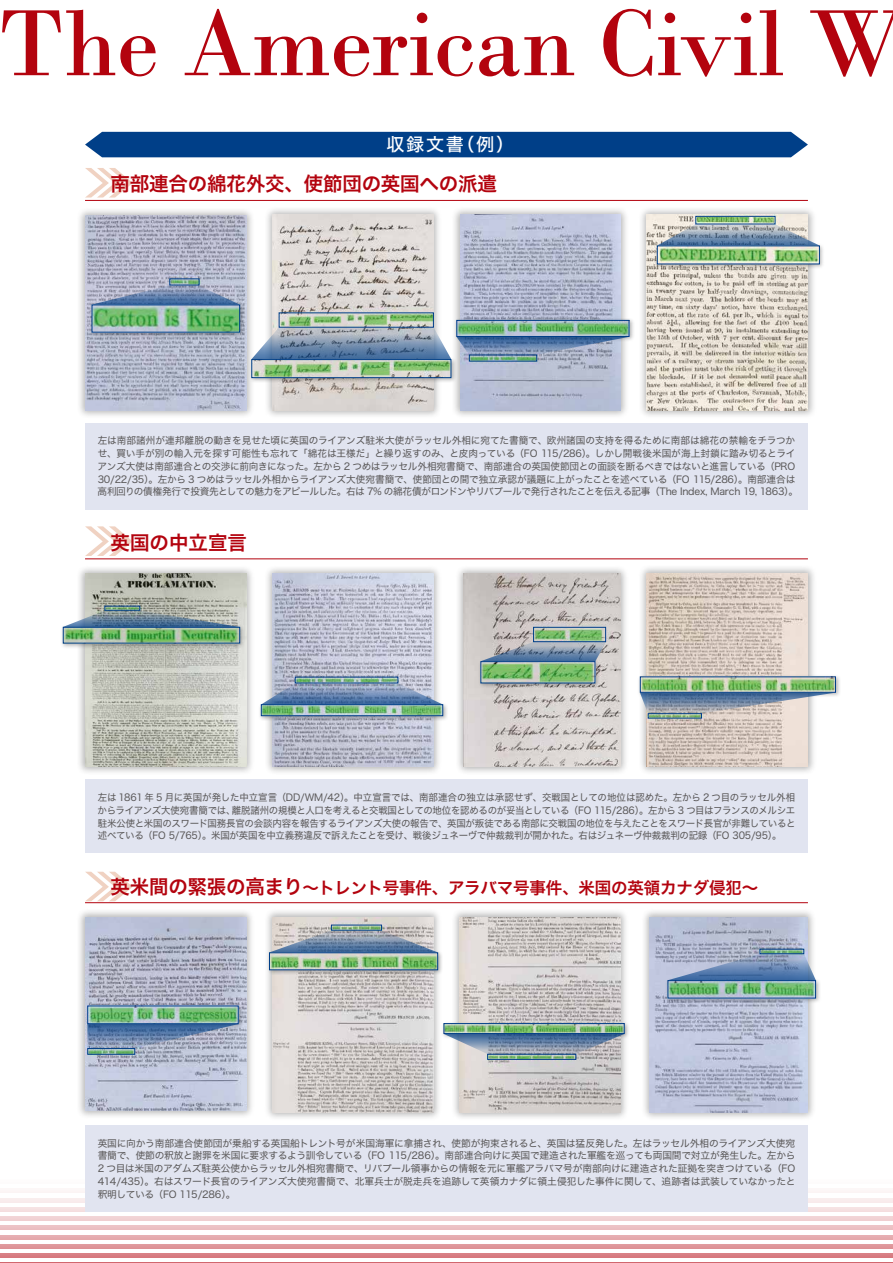
<style>
.page{position:relative;width:893px;height:1263px;background:#fff}
.page>*{position:absolute;margin:0;border:0;box-sizing:border-box;transform-origin:0 0}
.t1{font:99px "Bodoni";letter-spacing:-.01em;color:#b3030e}
.t2{font:19.5px "Hira Kaku Std W6";letter-spacing:-.01em;color:#b3030e}
.t3{font:18px "Hira Kaku Std W5";color:#fff}
.t4{font:16.5px "Hira Kaku Std W6";letter-spacing:-.01em;color:#b3030e}
.t5{font:9.75px/12.8px "Hira Kaku Std W4";letter-spacing:-.025em;color:#595757;text-align:justify}
.s1{font-size:19.5px}
</style>
<div class="page">
<hr style="left:0;top:1262px;width:893px;height:1px;background:#b3030e">
<div style="left:0;top:1253px;width:893px;height:5px;background:#d77c82"></div>
<hr style="left:0;top:1244px;width:893px;height:4px;background:#df969a">
<hr style="left:0;top:1235px;width:893px;height:4px;background:#e5acb0">
<div style="left:0;top:1225px;width:893px;height:5px;background:#ecc1c4"></div>
<div style="left:0;top:1216px;width:893px;height:5px;background:#f1d2d4"></div>
<hr style="left:0;top:1207px;width:893px;height:4px;background:#f5e1e2">
<hr style="left:0;top:1198px;width:893px;height:4px;background:#f9eced">
<div style="left:0;top:1188px;width:893px;height:5px;background:#fcf6f6"></div>
<div style="left:76px;top:207px;width:179px;height:212px;background:#000;opacity:.3"></div>
<img style="left:85px;top:216px;width:162px;height:194px">
<div style="left:89px;top:302px;width:156px;height:36px;background:#000;opacity:.3"></div>
<img style="left:94px;top:307px;width:144px;height:23px">
<svg style="left:92px;top:285px;width:148px;height:20px;background:#7e91b4"></svg>
<div style="left:263px;top:206px;width:179px;height:213px;background:#000;opacity:.3"></div>
<img style="left:272px;top:215px;width:162px;height:195px">
<div style="left:249px;top:357px;width:208px;height:26px;background:#000;opacity:.3"></div>
<img style="left:253px;top:361px;width:196px;height:15px">
<div style="left:251px;top:359px;width:200px;height:19px;border:1px solid #003f88"></div>
<div style="left:279px;top:313px;width:155px;height:15px;border:1px solid #003f88"></div>
<div style="left:451px;top:206px;width:178px;height:213px;background:#000;opacity:.3"></div>
<img style="left:460px;top:215px;width:161px;height:195px">
<div style="left:454px;top:318px;width:181px;height:24px;background:#000;opacity:.3"></div>
<img style="left:458px;top:322px;width:169px;height:6px">
<div style="left:456px;top:320px;width:173px;height:17px;border:1px solid #003f88"></div>
<div style="left:638px;top:206px;width:178px;height:213px;background:#000;opacity:.3"></div>
<img style="left:647px;top:215px;width:161px;height:195px">
<div style="left:654px;top:243px;width:171px;height:27px;background:#000;opacity:.3"></div>
<img style="left:659px;top:248px;width:159px;height:14px">
<div style="left:695px;top:216px;width:80px;height:8px;border:1px solid #003f88"></div>
<svg style="left:657px;top:224px;width:163px;height:22px;background:#91a1b4"></svg>
<img style="left:251px;top:328px;width:378px;height:31px">
<div style="left:85px;top:132px;width:723px;height:25px;background:#003f88"></div>
<div style="left:85px;top:423px;width:723px;height:86px;background:#e1e4f0"></div>
<hr style="left:85px;top:200px;width:723px;height:1px;background:#b3030e">
<svg style="left:85px;top:168px;width:48px;height:30px"></svg>
<div style="left:638px;top:564px;width:178px;height:212px;background:#000;opacity:.3"></div>
<img style="left:646px;top:573px;width:162px;height:194px">
<div style="left:637px;top:674px;width:204px;height:24px;background:#000;opacity:.3"></div>
<img style="left:642px;top:678px;width:192px;height:13px">
<div style="left:640px;top:676px;width:196px;height:17px;border:1px solid #003f88"></div>
<div style="left:648px;top:713px;width:54px;height:5px;border:1px solid #003f88"></div>
<svg style="left:640px;top:693px;width:196px;height:20px;background:#97a3b5"></svg>
<div style="left:76px;top:564px;width:179px;height:212px;background:#000;opacity:.3"></div>
<img style="left:85px;top:573px;width:162px;height:194px">
<div style="left:60px;top:624px;width:186px;height:25px;background:#000;opacity:.3"></div>
<img style="left:65px;top:629px;width:173px;height:12px">
<div style="left:63px;top:627px;width:177px;height:16px;border:1px solid #003f88"></div>
<div style="left:105px;top:606px;width:35px;height:4px;border:1px solid #003f88"></div>
<svg style="left:63px;top:610px;width:177px;height:17px;background:#8598a6"></svg>
<div style="left:263px;top:564px;width:179px;height:212px;background:#000;opacity:.3"></div>
<img style="left:272px;top:573px;width:162px;height:194px">
<div style="left:259px;top:702px;width:190px;height:19px;background:#000;opacity:.3"></div>
<img style="left:263px;top:706px;width:178px;height:8px">
<div style="left:261px;top:704px;width:182px;height:12px;border:1px solid #003f88"></div>
<svg style="left:261px;top:683px;width:182px;height:22px;background:#7c94b7"></svg>
<div style="left:455px;top:564px;width:174px;height:212px;background:#000;opacity:.3"></div>
<img style="left:463px;top:573px;width:158px;height:194px">
<div style="left:478px;top:659px;width:123px;height:29px;background:#000;opacity:.3"></div>
<img style="left:482px;top:663px;width:111px;height:18px">
<div style="left:480px;top:661px;width:115px;height:22px;border:1px solid #003f88"></div>
<div style="left:533px;top:627px;width:73px;height:15px;border:1px solid #003f88"></div>
<svg style="left:480px;top:642px;width:126px;height:19px;background:#8a99ae"></svg>
<div style="left:85px;top:780px;width:723px;height:73px;background:#e1e4f0"></div>
<hr style="left:85px;top:558px;width:723px;height:1px;background:#b3030e">
<svg style="left:85px;top:526px;width:48px;height:30px"></svg>
<div style="left:76px;top:908px;width:179px;height:211px;background:#000;opacity:.3"></div>
<img style="left:85px;top:917px;width:162px;height:193px">
<div style="left:85px;top:1003px;width:159px;height:27px;background:#000;opacity:.3"></div>
<img style="left:89px;top:1008px;width:148px;height:14px">
<div style="left:87px;top:1006px;width:152px;height:18px;border:1px solid #003f88"></div>
<div style="left:87px;top:1048px;width:48px;height:6px;border:1px solid #003f88"></div>
<svg style="left:87px;top:1024px;width:152px;height:24px;background:#748baf"></svg>
<div style="left:263px;top:908px;width:179px;height:213px;background:#000;opacity:.3"></div>
<img style="left:272px;top:917px;width:162px;height:195px">
<div style="left:267px;top:950px;width:176px;height:25px;background:#000;opacity:.3"></div>
<img style="left:271px;top:954px;width:165px;height:14px">
<div style="left:269px;top:952px;width:169px;height:18px;border:1px solid #003f88"></div>
<svg style="left:269px;top:930px;width:169px;height:22px;background:#8f9db0"></svg>
<div style="left:451px;top:908px;width:178px;height:213px;background:#000;opacity:.3"></div>
<img style="left:459px;top:917px;width:162px;height:195px">
<div style="left:441px;top:1021px;width:189px;height:18px;background:#000;opacity:.3"></div>
<img style="left:446px;top:1025px;width:177px;height:7px">
<div style="left:444px;top:1023px;width:181px;height:11px;border:1px solid #003f88"></div>
<div style="left:487px;top:1054px;width:89px;height:6px;border:1px solid #003f88"></div>
<svg style="left:444px;top:1034px;width:181px;height:20px;background:#8496af"></svg>
<div style="left:641px;top:908px;width:175px;height:213px;background:#000;opacity:.3"></div>
<img style="left:650px;top:917px;width:158px;height:195px">
<div style="left:665px;top:978px;width:156px;height:26px;background:#000;opacity:.3"></div>
<img style="left:670px;top:982px;width:144px;height:14px">
<div style="left:668px;top:980px;width:148px;height:18px;border:1px solid #003f88"></div>
<div style="left:760px;top:949px;width:44px;height:5px;border:1px solid #003f88"></div>
<svg style="left:668px;top:954px;width:148px;height:26px;background:#8299bd"></svg>
<div style="left:85px;top:1125px;width:723px;height:86px;background:#e1e4f0"></div>
<hr style="left:85px;top:902px;width:723px;height:1px;background:#b3030e">
<svg style="left:85px;top:872px;width:48px;height:29px"></svg>
<h1 class="t1" style="left:-1px;top:-16px;width:906px">The American Civil W</h1>
<h3 class="t3" style="left:386px;top:131px;width:129px">収録文書（例）</h3>
<h2 class="t2" style="left:110px;top:169px;width:388px">南部連合の綿花外交、使節団の英国への派遣</h2>
<p class="t5" style="left:98px;top:434px;width:702px;text-align:left">左は南部諸州が連邦離脱の動きを見せた頃に英国のライアンズ駐米大使がラッセル外相に宛てた書簡で、欧州諸国の支持を得るために南部は綿花の禁輸をチラつかせ、買い手が別の輸入元を探す可能性も忘れて「綿花は王様だ」と繰り返すのみ、と皮肉っている（FO 115/286）。しかし開戦後米国が海上封鎖に踏み切るとライアンズ大使は南部連合との交渉に前向きになった。左から 2 つめはラッセル外相宛書簡で、南部連合の英国使節団との面談を断るべきではないと進言している（PRO 30/22/35）。左から 3 つめはラッセル外相からライアンズ大使宛書簡で、使節団との間で独立承認が議題に上がったことを述べている（FO 115/286）。南部連合は高利回りの債権発行で投資先としての魅力をアピールした。右は 7% の綿花債がロンドンやリバプールで発行されたことを伝える記事（The Index, March 19, 1863）。</p>
<h2 class="t2" style="left:111px;top:527px;width:138px">英国の中立宣言</h2>
<p class="t5" style="left:98px;top:791px;width:699px">左は 1861 年 5 月に英国が発した中立宣言（DD/WM/42）。中立宣言では、南部連合の独立は承認せず、交戦国としての地位は認めた。左から 2 つ目のラッセル外相からライアンズ大使宛書簡では、離脱諸州の規模と人口を考えると交戦国としての地位を認めるのが妥当としている（FO 115/286）。左から 3 つ目はフランスのメルシエ駐米公使と米国のスワード国務長官の会談内容を報告するライアンズ大使の報告で、英国が叛徒である南部に交戦国の地位を与えたことをスワード長官が非難していると述べている（FO 5/765）。米国が英国を中立義務違反で訴えたことを受け、戦後ジュネーヴで仲裁裁判が開かれた。右はジュネーヴ仲裁裁判の記録（FO 305/95）。</p>
<h3 class="t4" style="left:110px;top:875px;width:649px"><span class="s1">英米間の緊張の高まり</span>～トレント号事件、アラバマ号事件、米国の英領カナダ侵犯～</h3>
<p class="t5" style="left:98px;top:1137px;width:699px">英国に向かう南部連合使節団が乗船する英国船トレント号が米国海軍に拿捕され、使節が拘束されると、英国は猛反発した。左はラッセル外相のライアンズ大使宛書簡で、使節の釈放と謝罪を米国に要求するよう訓令している（FO 115/286）。南部連合向けに英国で建造された軍艦を巡っても両国間で対立が発生した。左から2 つ目は米国のアダムズ駐英公使からラッセル外相宛書簡で、リバプール領事からの情報を元に軍艦アラバマ号が南部向けに建造された証拠を突きつけている（FO 414/435）。右はスワード長官のライアンズ大使宛書簡で、北軍兵士が脱走兵を追跡して英領カナダに領土侵犯した事件に関して、追跡者は武装していなかったと釈明している（FO 115/286）。</p>
</div>
